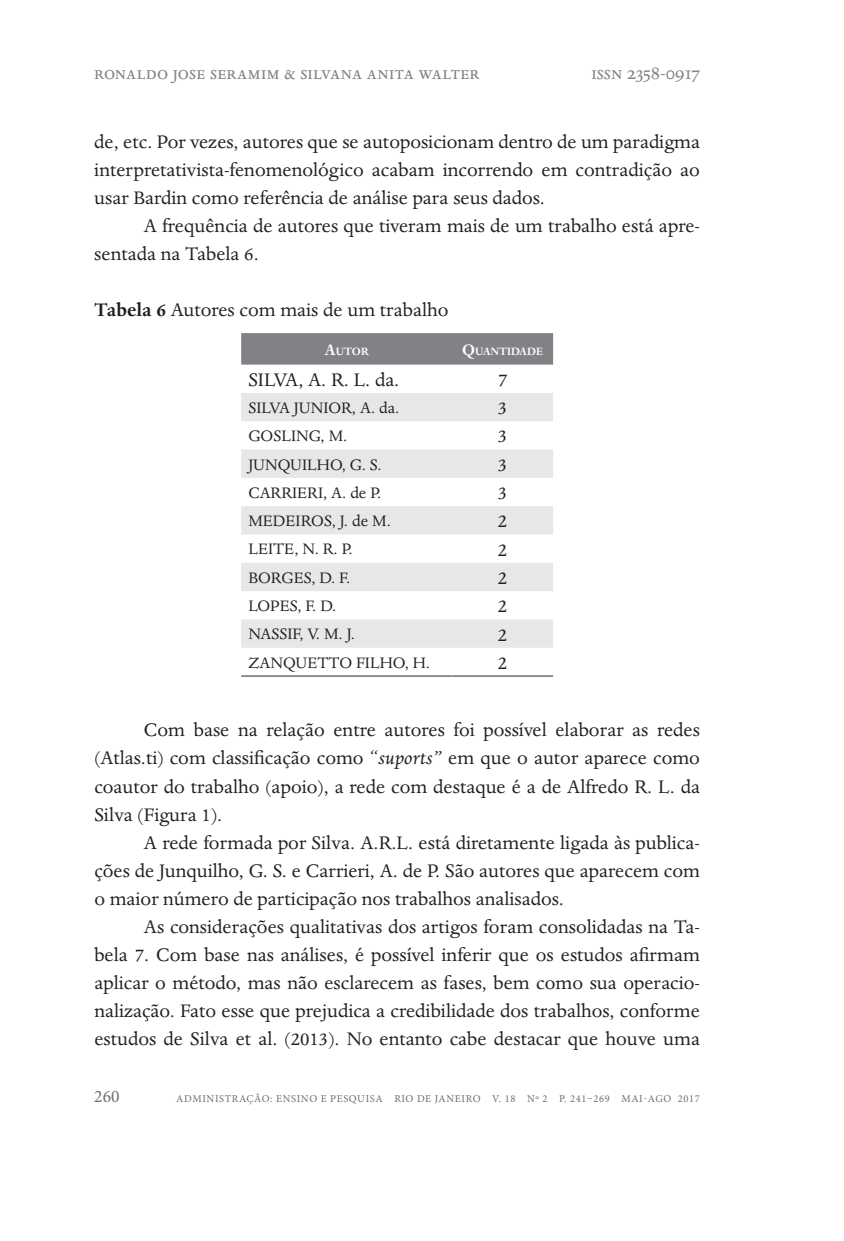
<style>
.page{position:relative;width:844px;height:1241px;background:#fff}
.page>*{position:absolute;margin:0;border:0;box-sizing:border-box;transform-origin:0 0}
.t1{font:21px/28px "Dante MT Std";color:#231f20;text-align:justify}
.t2{font:21px "Dante MT Std";color:#808285}
.t3{font:17.5px "Dante MT Std";color:#231f20}
.t4{font:17.5px "Minion Pro";color:#6c6d70}
.t5{font:700 12.25px "Dante MT Std";color:#fff}
.t6{font:10.5px "Minion Pro";letter-spacing:.06em;color:#6c6d70}
.s1{font-weight:700}
.s2{font-size:17.5px}
.s3{font-style:italic}
</style>
<div class="page">
<div style="left:241px;top:333px;width:312px;height:31px;background:#808285"></div>
<svg style="left:241px;top:393px;width:312px;height:254px;fill:#e6e7e9"></svg>
<hr style="left:241px;top:675px;width:211px;height:1px;background:#808285">
<hr style="left:452px;top:675px;width:101px;height:1px;background:#808285">
<p class="t2" style="left:94px;top:60px;width:386px">ronaldo jose seramim &amp; silvana anita walter</p>
<p class="t2" style="left:591px;top:60px;width:110px">issn 2358-0917</p>
<p class="t1" style="left:94px;top:128px;width:607px">de, etc. Por vezes, autores que se autoposicionam dentro de um paradigma interpretativista-fenomenológico acabam incorrendo em contradição ao usar Bardin como referência de análise para seus dados.</p>
<p class="t1" style="left:94px;top:212px;width:607px;text-indent:50px">A frequência de autores que tiveram mais de um trabalho está apre&shy;sentada na Tabela 6.</p>
<p class="t1" style="left:94px;top:296px;width:356px"><span class="s1">Tabela 6</span> Autores com mais de um trabalho</p>
<p class="t5" style="left:324px;top:344px;width:46px"><span class="s2">A</span>UTOR</p>
<p class="t5" style="left:462px;top:344px;width:83px"><span class="s2">Q</span>UANTIDADE</p>
<p class="t1" style="left:248px;top:365px;width:152px">SILVA, A. R. L. da.</p>
<p class="t1" style="left:498px;top:365px;width:11px">7</p>
<p class="t3" style="left:248px;top:397px;width:152px">SILVA JUNIOR, A. da.</p>
<p class="t1" style="left:498px;top:394px;width:11px">3</p>
<p class="t3" style="left:248px;top:425px;width:101px">GOSLING, M.</p>
<p class="t1" style="left:498px;top:422px;width:11px">3</p>
<p class="t3" style="left:248px;top:454px;width:135px">JUNQUILHO, G. S.</p>
<p class="t1" style="left:498px;top:450px;width:11px">3</p>
<p class="t3" style="left:248px;top:482px;width:135px">CARRIERI, A. de P.</p>
<p class="t1" style="left:498px;top:479px;width:11px">3</p>
<p class="t3" style="left:248px;top:510px;width:144px">MEDEIROS, J. de M.</p>
<p class="t1" style="left:498px;top:507px;width:11px">2</p>
<p class="t3" style="left:248px;top:539px;width:106px">LEITE, N. R. P.</p>
<p class="t1" style="left:498px;top:535px;width:11px">2</p>
<p class="t3" style="left:248px;top:567px;width:103px">BORGES, D. F.</p>
<p class="t1" style="left:498px;top:563px;width:11px">2</p>
<p class="t3" style="left:248px;top:595px;width:89px">LOPES, F. D.</p>
<p class="t1" style="left:498px;top:592px;width:11px">2</p>
<p class="t3" style="left:248px;top:623px;width:108px">NASSIF, V. M. J.</p>
<p class="t1" style="left:498px;top:620px;width:11px">2</p>
<p class="t3" style="left:248px;top:652px;width:183px">ZANQUETTO FILHO, H.</p>
<p class="t1" style="left:498px;top:648px;width:11px">2</p>
<p class="t1" style="left:94px;top:716px;width:607px;text-indent:50px">Com base na relação entre autores foi possível elaborar as redes (Atlas.ti) com classificação como “<span class="s3">suports”</span> em que o autor aparece como coautor do trabalho (apoio), a rede com destaque é a de Alfredo R. L. da Silva (Figura 1).</p>
<p class="t1" style="left:94px;top:828px;width:607px;text-indent:50px">A rede formada por Silva. A.R.L. está diretamente ligada às publica&shy;ções de Junquilho, G. S. e Carrieri, A. de P. São autores que aparecem com o maior número de participação nos trabalhos analisados.</p>
<p class="t1" style="left:94px;top:912px;width:607px;text-indent:50px">As considerações qualitativas dos artigos foram consolidadas na Ta&shy;bela 7. Com base nas análises, é possível inferir que os estudos afirmam aplicar o método, mas não esclarecem as fases, bem como sua operacio&shy;nalização. Fato esse que prejudica a credibilidade dos trabalhos, conforme estudos de Silva et al. (2013). No entanto cabe destacar que houve uma</p>
<p class="t4" style="left:94px;top:1084px;width:27px">260</p>
<p class="t6" style="left:176px;top:1091px;width:525px">ADMINISTRAÇÃO: ENSINO E PESQUISA RIO DE JANEIRO V. 18 No 2 P. 241–269 MAI-AGO 2017</p>
</div>
